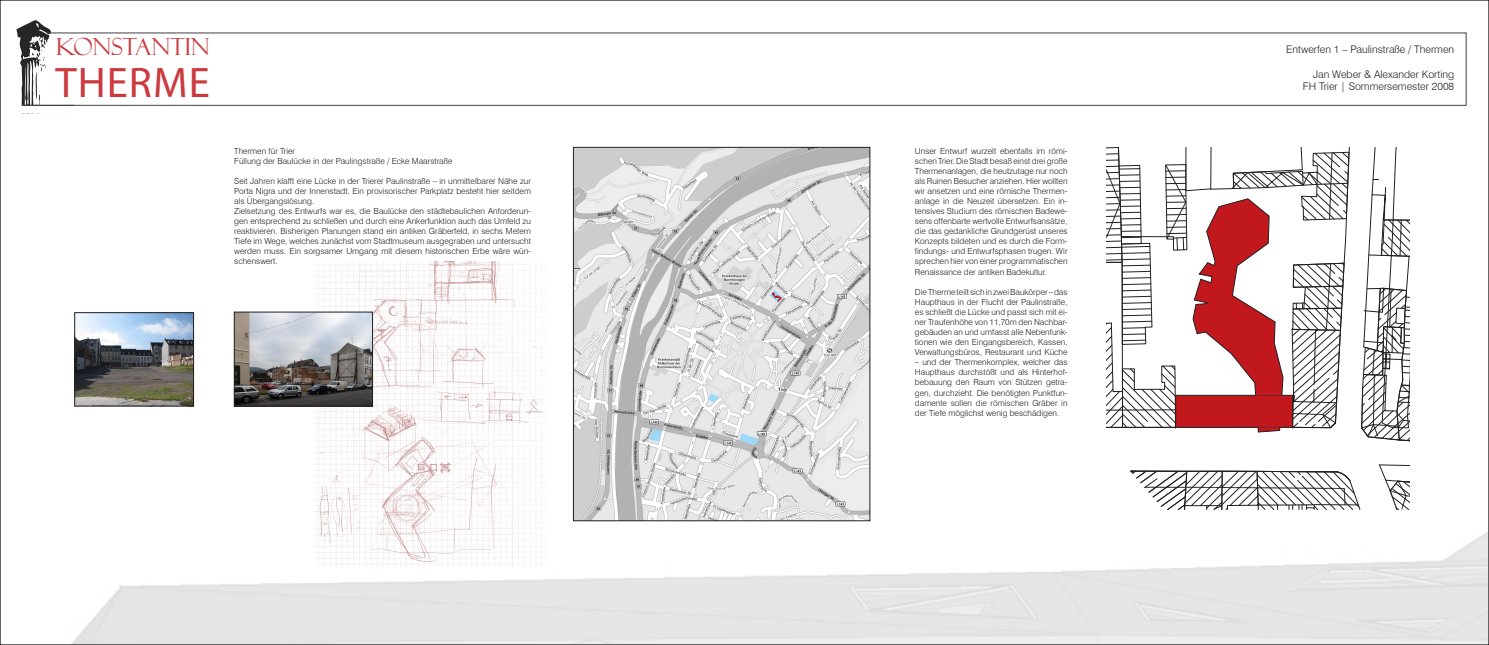
<style>
.page{position:relative;width:1489px;height:645px;background:#fff}
.page>*{position:absolute;margin:0;border:0;box-sizing:border-box;transform-origin:0 0}
.t1{font:42.88px "DejaVu Sans Mono";letter-spacing:.025em;color:#c1181d}
.t2{font:23.66px "Felix Titling";color:#c1181d}
.t3{font:300 10.5px "Swiss 721 BT";color:#231f20}
.t4{font:300 8.4px/10.1px "Swiss 721 BT";color:#231f20;text-align:justify}
</style>
<div class="page">
<img style="left:16px;top:20px;width:1470px;height:623px">
<img style="left:314px;top:262px;width:235px;height:304px">
<img style="left:575px;top:149px;width:293px;height:370px">
<div style="left:573px;top:147px;width:297px;height:374px;border:1px solid #231f20"></div>
<svg style="left:1379px;top:465px;width:31px;height:45px"></svg>
<svg style="left:1130px;top:471px;width:229px;height:39px"></svg>
<svg style="left:1361px;top:147px;width:49px;height:294px"></svg>
<svg style="left:1106px;top:147px;width:243px;height:285px"></svg>
<img style="left:236px;top:314px;width:135px;height:90px">
<div style="left:234px;top:312px;width:139px;height:94px;border:1px solid #231f20"></div>
<img style="left:76px;top:314px;width:116px;height:90px">
<div style="left:74px;top:312px;width:120px;height:94px;border:1px solid #231f20"></div>
<p class="t2" style="left:56px;top:33px;width:155px">KONSTANTIN</p>
<p class="t1" style="left:55px;top:56px;width:156px">THERME</p>
<p class="t4" style="left:234px;top:145px;width:62px">Thermen für Trier</p>
<p class="t4" style="left:234px;top:156px;width:220px">Füllung der Baulücke in der Paulingstraße / Ecke Maarstraße</p>
<p class="t4" style="left:234px;top:176px;width:298px">Seit Jahren klafft eine Lücke in der Trierer Paulinstraße – in unmittelbarer Nähe zur Porta Nigra und der Innenstadt. Ein provisorischer Parkplatz besteht hier seitdem als Übergangslösung.</p>
<p class="t4" style="left:234px;top:206px;width:298px">Zielsetzung des Entwurfs war es, die Baulücke den städtebaulichen Anforderun&shy;gen entsprechend zu schließen und durch eine Ankerfunktion auch das Umfeld zu reaktivieren. Bisherigen Planungen stand ein antiken Gräberfeld, in sechs Metern Tiefe im Wege, welches zunächst vom Stadtmuseum ausgegraben und untersucht werden muss. Ein sorgsamer Umgang mit diesem historischen Erbe wäre wün&shy;schenswert.</p>
<p class="t4" style="left:914px;top:145px;width:154px">Unser Entwurf wurzelt ebenfalls im römi&shy;schen Trier. Die Stadt besaß einst drei große Thermenanlagen, die heutzutage nur noch als Ruinen Besucher anziehen. Hier wollten wir ansetzen und eine römische Thermen&shy;anlage in die Neuzeit übersetzen. Ein in&shy;tensives Studium des römischen Badewe&shy;sens offenbarte wertvolle Entwurfsansätze, die das gedankliche Grundgerüst unseres Konzepts bildeten und es durch die Form&shy;findungs- und Entwurfsphasen trugen. Wir sprechen hier von einer programmatischen Renaissance der antiken Badekultur.</p>
<p class="t4" style="left:914px;top:287px;width:154px">Die Therme teilt sich in zwei Baukörper – das Haupthaus in der Flucht der Paulinstraße, es schließt die Lücke und passt sich mit ei&shy;ner Traufenhöhe von 11,70m den Nachbar&shy;gebäuden an und umfasst alle Nebenfunk&shy;tionen wie den Eingangsbereich, Kassen, Verwaltungsbüros, Restaurant und Küche</p>
<p class="t4" style="left:914px;top:357px;width:154px">– und der Thermenkomplex, welcher das Haupthaus durchstößt und als Hinterhof&shy;bebauung den Raum von Stützen getra&shy;gen, durchzieht. Die benötigten Punktfun&shy;damente sollen die römischen Gräber in der Tiefe möglichst wenig beschädigen.</p>
<p class="t3" style="left:1286px;top:43px;width:169px">Entwerfen 1 – Paulinstraße / Thermen</p>
<p class="t3" style="left:1312px;top:68px;width:143px">Jan Weber &amp; Alexander Korting</p>
<p class="t3" style="left:1302px;top:80px;width:153px">FH Trier | Sommersemester 2008</p>
</div>
